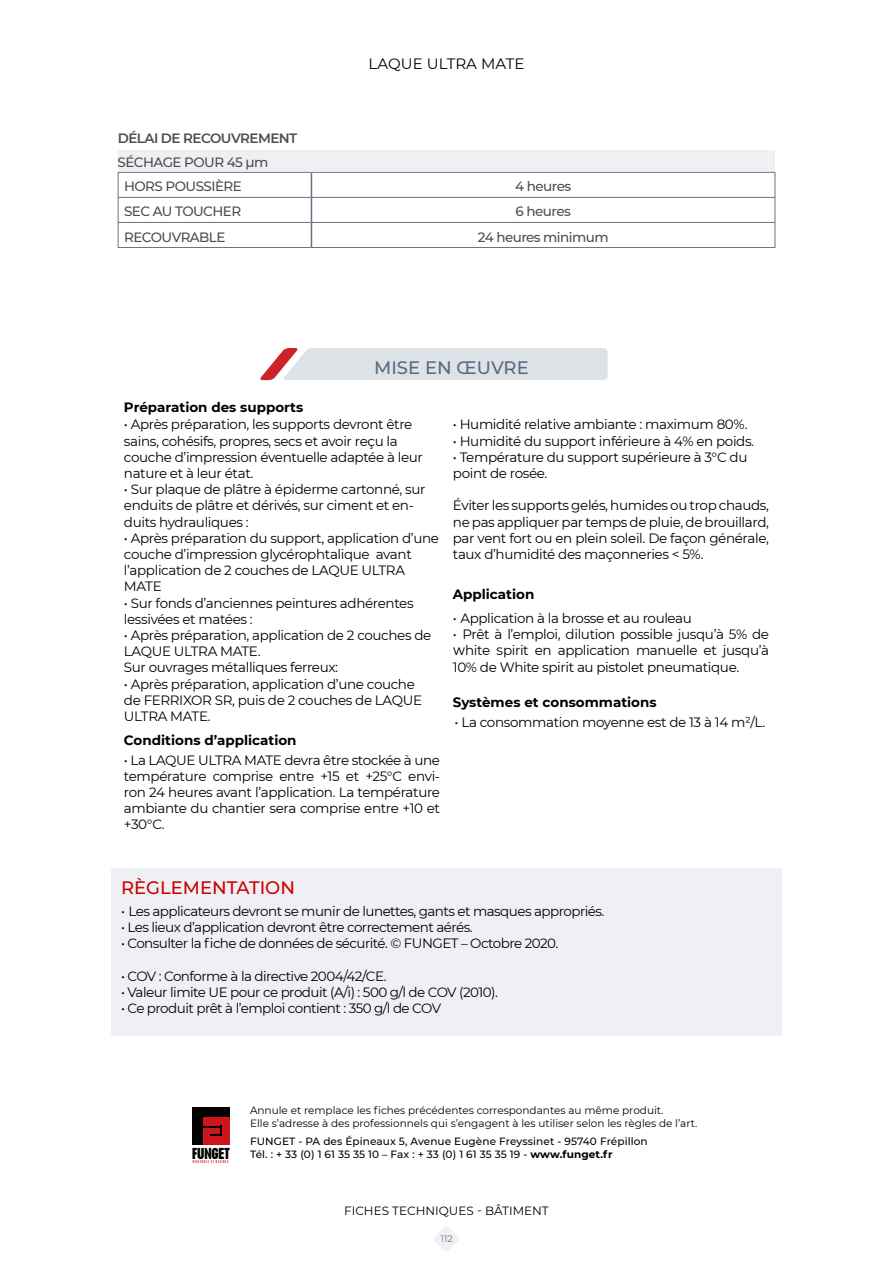
<style>
.page{position:relative;width:893px;height:1263px;background:#fff}
.page>*{position:absolute;margin:0;border:0;box-sizing:border-box;transform-origin:0 0}
.t1{font:500 18px "Montserrat";color:#c00}
.t2{font:500 18px "Montserrat";color:#586a7c}
.t3{font:15px "Montserrat";letter-spacing:.005em;color:#000}
.t4{font:700 condensed 14.55px "Placard";color:#000}
.t5{font:13.5px/16.2px "Montserrat";letter-spacing:-.025em;color:#000}
.t6{font:500 13.5px "Montserrat";letter-spacing:-.04em;color:#4d4d4f}
.t7{font:700 13.5px "Montserrat";color:#000}
.t8{font:600 13.5px "Montserrat";letter-spacing:-.04em;color:#4d4d4f}
.t9{font:12px "Montserrat";color:#000}
.t10{font:10.5px/12.6px "Montserrat";color:#000}
.t11{font:500 10.5px/12.6px "Montserrat";letter-spacing:.01em;color:#000}
.t12{font:9.3px "Montserrat";color:#657180}
.t13{font:condensed 3.45px "Placard";letter-spacing:.2em;color:#d91e27}
.s1{font-weight:700}
</style>
<div class="page">
<svg style="left:434px;top:1226px;width:25px;height:25px"></svg>
<svg style="left:260px;top:348px;width:348px;height:32px"></svg>
<div style="left:111px;top:868px;width:671px;height:167px;background:#eef0f3"></div>
<div style="left:193px;top:1107px;width:37px;height:38px;background:#000"></div>
<div style="left:203px;top:1118px;width:27px;height:27px;background:#cd151a"></div>
<svg style="left:203px;top:1125px;width:19px;height:11px"></svg>
<hr style="left:118px;top:172px;width:193px;height:1px;background:#647280">
<hr style="left:118px;top:197px;width:193px;height:1px;background:#647280">
<hr style="left:118px;top:222px;width:193px;height:1px;background:#647280">
<svg style="left:118px;top:173px;width:1px;height:74px"></svg>
<hr style="left:118px;top:247px;width:193px;height:1px;background:#647280">
<hr style="left:311px;top:172px;width:464px;height:1px;background:#647280">
<hr style="left:311px;top:197px;width:464px;height:1px;background:#647280">
<hr style="left:311px;top:222px;width:464px;height:1px;background:#647280">
<svg style="left:775px;top:173px;width:1px;height:74px"></svg>
<hr style="left:311px;top:247px;width:464px;height:1px;background:#647280">
<svg style="left:311px;top:173px;width:1px;height:74px"></svg>
<div style="left:118px;top:151px;width:657px;height:20px;background:#eef0f3"></div>
<p class="t8" style="left:118px;top:129px;width:181px">DÉLAI DE RECOUVREMENT</p>
<p class="t6" style="left:118px;top:152px;width:152px">SÉCHAGE POUR 45 μm</p>
<p class="t3" style="left:369px;top:53px;width:157px">LAQUE ULTRA MATE</p>
<p class="t6" style="left:124px;top:177px;width:119px">HORS POUSSIÈRE</p>
<p class="t6" style="left:515px;top:177px;width:57px">4 heures</p>
<p class="t6" style="left:124px;top:202px;width:119px">SEC AU TOUCHER</p>
<p class="t6" style="left:516px;top:202px;width:57px">6 heures</p>
<p class="t6" style="left:124px;top:227px;width:103px">RECOUVRABLE</p>
<p class="t6" style="left:478px;top:227px;width:132px">24 heures minimum</p>
<p class="t7" style="left:124px;top:397px;width:181px">Préparation des supports</p>
<h1 class="t2" style="left:374px;top:355px;width:156px">MISE EN ŒUVRE</h1>
<p class="t5" style="left:124px;top:416px;width:301px">• Après préparation, les supports devront être sains, cohésifs, propres, secs et avoir reçu la couche d’impression éventuelle adaptée à leur nature et à leur état.</p>
<p class="t5" style="left:124px;top:481px;width:303px">• Sur plaque de plâtre à épiderme cartonné, sur enduits de plâtre et dérivés, sur ciment et en&shy;duits hydrauliques :</p>
<p class="t5" style="left:124px;top:529px;width:317px">• Après préparation du support, application d’une couche d’impression glycérophtalique avant l’application de 2 couches de LAQUE ULTRA MATE</p>
<p class="t5" style="left:124px;top:594px;width:291px">• Sur fonds d’anciennes peintures adhérentes lessivées et matées :</p>
<p class="t5" style="left:124px;top:626px;width:309px">• Après préparation, application de 2 couches de<br>LAQUE ULTRA MATE.<br>Sur ouvrages métalliques ferreux:</p>
<p class="t5" style="left:124px;top:675px;width:300px">• Après préparation, application d’une couche de FERRIXOR SR, puis de 2 couches de LAQUE<br>ULTRA MATE.</p>
<p class="t5" style="left:124px;top:751px;width:318px;text-align:justify">• La LAQUE ULTRA MATE devra être stockée à une température comprise entre +15 et +25°C envi&shy;ron 24 heures avant l’application. La température ambiante du chantier sera comprise entre +10 et +30°C.</p>
<p class="t7" style="left:124px;top:731px;width:174px">Conditions d’application</p>
<p class="t5" style="left:453px;top:416px;width:296px">• Humidité relative ambiante : maximum 80%.</p>
<p class="t5" style="left:453px;top:432px;width:303px">• Humidité du support inférieure à 4% en poids.</p>
<p class="t5" style="left:453px;top:448px;width:296px">• Température du support supérieure à 3°C du point de rosée.</p>
<p class="t5" style="left:453px;top:497px;width:318px;text-align:justify">Éviter les supports gelés, humides ou trop chauds, ne pas appliquer par temps de pluie, de brouillard, par vent fort ou en plein soleil. De façon générale, taux d’humidité des maçonneries &lt; 5%.</p>
<p class="t7" style="left:453px;top:585px;width:83px">Application</p>
<p class="t5" style="left:453px;top:610px;width:241px">• Application à la brosse et au rouleau</p>
<p class="t5" style="left:453px;top:626px;width:318px;text-align:justify">• Prêt à l’emploi, dilution possible jusqu’à 5% de White Spirit en application manuelle et jusqu’à 10% de White spirit au pistolet pneumatique.</p>
<p class="t7" style="left:453px;top:693px;width:205px">Systèmes et consommations</p>
<p class="t5" style="left:455px;top:713px;width:312px">• La consommation moyenne est de 13 à 14 m²/L.</p>
<h1 class="t1" style="left:121px;top:875px;width:175px">RÈGLEMENTATION</h1>
<p class="t5" style="left:121px;top:902px;width:485px">• Les applicateurs devront se munir de lunettes, gants et masques appropriés.</p>
<p class="t5" style="left:121px;top:919px;width:353px">• Les lieux d’application devront être correctement aérés.</p>
<p class="t5" style="left:121px;top:935px;width:439px">• Consulter la fiche de données de sécurité. © FUNGET – Octobre 2020.</p>
<p class="t5" style="left:121px;top:967px;width:267px">• COV : Conforme à la directive 2004/42/CE.</p>
<p class="t5" style="left:121px;top:983px;width:378px">• Valeur limite UE pour ce produit (A/i) : 500 g/l de COV (2010).</p>
<p class="t5" style="left:121px;top:1000px;width:322px">• Ce produit prêt à l’emploi contient : 350 g/l de COV</p>
<p class="t4" style="left:192px;top:1145px;width:39px">FUNGET</p>
<p class="t13" style="left:193px;top:1159px;width:37px">PEINTURES ET RÉSINES</p>
<p class="t10" style="left:250px;top:1104px;width:449px">Annule et remplace les fiches précédentes correspondantes au même produit.<br>Elle s’adresse à des professionnels qui s’engagent à les utiliser selon les règles de l’art.</p>
<p class="t11" style="left:250px;top:1134px;width:399px">FUNGET - PA des Épineaux 5, Avenue Eugène Freyssinet - 95740 Frépillon<br>Tél. : + 33 (0) 1 61 35 35 10 – Fax : + 33 (0) 1 61 35 35 19 - <span class="s1">www.funget.fr</span></p>
<p class="t9" style="left:344px;top:1202px;width:206px">FICHES TECHNIQUES - BÂTIMENT</p>
<p class="t12" style="left:441px;top:1232px;width:14px">112</p>
</div>
